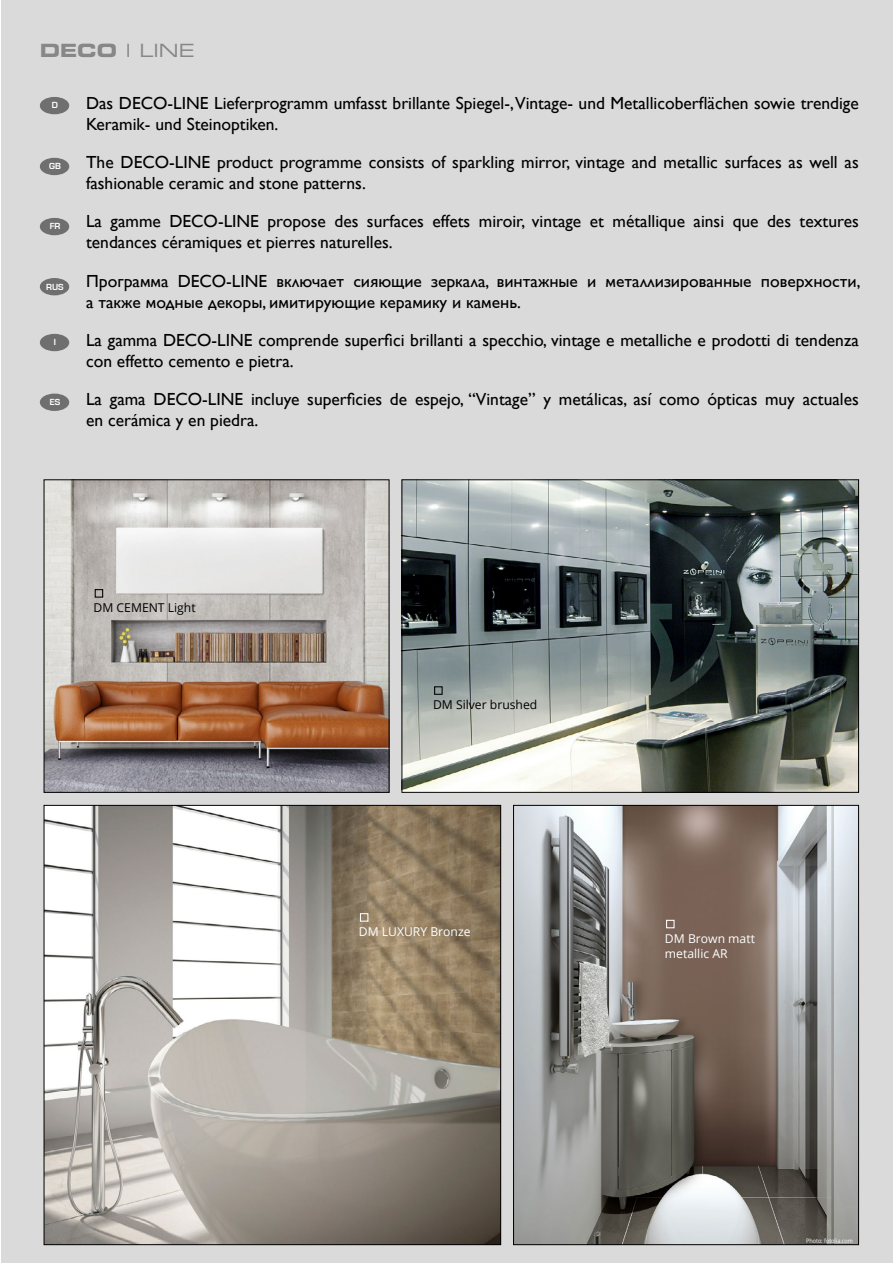
<style>
.page{position:relative;width:893px;height:1263px;background:#fff}
.page>*{position:absolute;margin:0;border:0;box-sizing:border-box;transform-origin:0 0}
.t1{font:18.3px "Eurostile Extended Two";color:#878787}
.t2{font:17.55px/21px "Gill Sans";color:#000}
.t3{font:12.15px/14.5px "Open Sans";color:#fff}
.t4{font:12.15px "Open Sans";color:#000}
.t5{font:700 9.15px "Eurostile";color:#fff}
.t6{font:6.15px "Open Sans";color:#fff;scale:.9 1}
.s1{font-family:"Eurostile Bold Extended Two"}
</style>
<div class="page">
<div style="left:1px;top:0;width:892px;height:1263px;background:#dadada"></div>
<img style="left:46px;top:807px;width:453px;height:436px">
<img style="left:515px;top:807px;width:342px;height:436px">
<div style="left:513px;top:805px;width:346px;height:440px;border:1px solid #000"></div>
<div style="left:360px;top:913px;width:8px;height:9px;border:1px solid #fff"></div>
<div style="left:666px;top:920px;width:9px;height:8px;border:1px solid #fff"></div>
<img style="left:404px;top:482px;width:453px;height:308px">
<div style="left:402px;top:480px;width:457px;height:312px;border:1px solid #000"></div>
<img style="left:46px;top:482px;width:341px;height:308px">
<div style="left:434px;top:686px;width:9px;height:9px;border:1px solid #000"></div>
<div style="left:95px;top:589px;width:8px;height:9px;border:1px solid #000"></div>
<div style="left:40px;top:97px;width:29px;height:17px;background:#706f6f;border-radius:50%"></div>
<div style="left:40px;top:158px;width:29px;height:17px;background:#706f6f;border-radius:50%"></div>
<div style="left:40px;top:218px;width:29px;height:17px;background:#706f6f;border-radius:50%"></div>
<div style="left:40px;top:278px;width:29px;height:17px;background:#706f6f;border-radius:50%"></div>
<div style="left:40px;top:334px;width:29px;height:17px;background:#706f6f;border-radius:50%"></div>
<div style="left:40px;top:394px;width:29px;height:17px;background:#706f6f;border-radius:50%"></div>
<p class="t1" style="left:40px;top:38px;width:156px"><span class="s1">DECO</span> l LINE</p>
<p class="t5" style="left:52px;top:100px;width:8px">D</p>
<p class="t5" style="left:49px;top:161px;width:13px">GB</p>
<p class="t5" style="left:50px;top:221px;width:12px">FR</p>
<p class="t5" style="left:46px;top:281px;width:19px">RUS</p>
<p class="t5" style="left:54px;top:337px;width:4px">I</p>
<p class="t5" style="left:50px;top:397px;width:12px">ES</p>
<p class="t2" style="left:86px;top:92px;width:774px">Das DECO-LINE Lieferprogramm umfasst brillante Spiegel-, Vintage- und Metallicoberflächen sowie trendige<br>Keramik- und Steinoptiken.</p>
<p class="t2" style="left:86px;top:152px;width:774px">The DECO-LINE product programme consists of sparkling mirror, vintage and metallic surfaces as well as fashionable ceramic and stone patterns.</p>
<p class="t2" style="left:86px;top:211px;width:774px">La gamme DECO-LINE propose des surfaces effets miroir, vintage et métallique ainsi que des textures tendances céramiques et pierres naturelles.</p>
<p class="t2" style="left:86px;top:270px;width:776px">Программа DECO-LINE включает сияющие зеркала, винтажные и металлизированные поверхности, а также модные декоры, имитирующие керамику и камень.</p>
<p class="t2" style="left:86px;top:329px;width:774px">La gamma DECO-LINE comprende superfici brillanti a specchio, vintage e metalliche e prodotti di tendenza con effetto cemento e pietra.</p>
<p class="t2" style="left:86px;top:388px;width:774px">La gama DECO-LINE incluye superficies de espejo, “Vintage” y metálicas, así como ópticas muy actuales en cerámica y en piedra.</p>
<p class="t4" style="left:94px;top:599px;width:104px">DM CEMENT Light</p>
<p class="t4" style="left:433px;top:697px;width:106px">DM Silver brushed</p>
<p class="t3" style="left:359px;top:924px;width:113px">DM LUXURY Bronze</p>
<p class="t3" style="left:665px;top:931px;width:91px">DM Brown matt metallic AR</p>
<p class="t6" style="left:806px;top:1236px;width:53px">Photo: fotolia.com</p>
</div>
